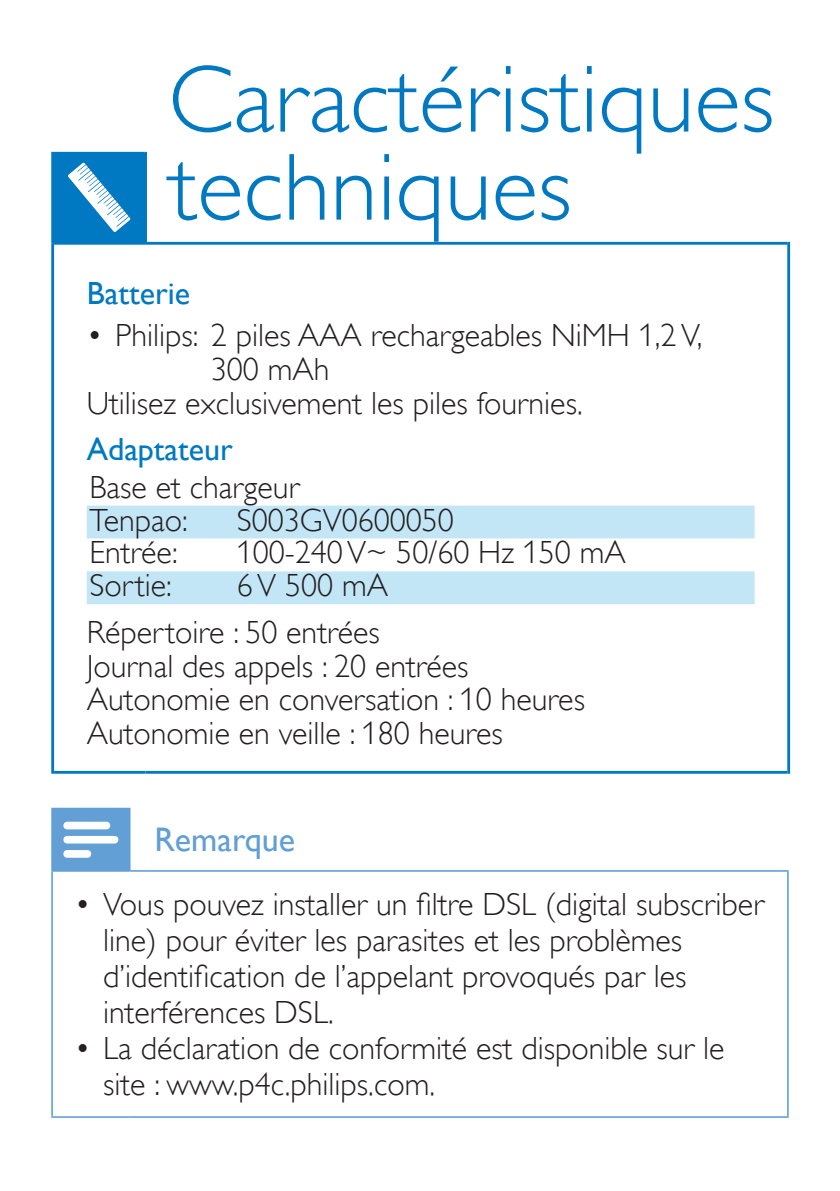
<style>
.page{position:relative;width:840px;height:1191px;background:#fff}
.page>*{position:absolute;margin:0;border:0;box-sizing:border-box;transform-origin:0 0}
.t1{font:96px/88px "Gill Sans Alt One WGL Light";color:#0079c2}
.t2{font:34px "Gill Sans Alt One WGL";color:#629fd5}
.t3{font:32px/36px "Gill Sans Alt One WGL Light";color:#231f20}
.t4{font:32px "Gill Sans Alt One WGL";color:#0079c2}
</style>
<div class="page">
<div style="left:53px;top:153px;width:92px;height:90px;background:#0079c2"></div>
<hr style="left:51px;top:243px;width:3px;height:530px;background:#0079c2">
<hr style="left:147px;top:242px;width:639px;height:3px;background:#0079c2">
<hr style="left:786px;top:242px;width:3px;height:531px;background:#0079c2">
<hr style="left:54px;top:771px;width:91px;height:2px;background:#0079c2">
<hr style="left:145px;top:771px;width:641px;height:2px;background:#0079c2">
<hr style="left:54px;top:152px;width:90px;height:3px;background:#0079c2">
<hr style="left:51px;top:152px;width:3px;height:91px;background:#0079c2">
<hr style="left:144px;top:152px;width:3px;height:93px;background:#0079c2">
<hr style="left:54px;top:242px;width:90px;height:3px;background:#0079c2">
<svg style="left:68px;top:162px;width:62px;height:70px"></svg>
<svg style="left:87px;top:505px;width:667px;height:99px;fill:#c3e6f6"></svg>
<div style="left:52px;top:808px;width:78px;height:63px;background:#629fd5"></div>
<hr style="left:51px;top:807px;width:79px;height:2px;background:#629fd5">
<hr style="left:51px;top:809px;width:2px;height:61px;background:#629fd5">
<hr style="left:51px;top:870px;width:79px;height:1px;background:#629fd5">
<hr style="left:51px;top:871px;width:2px;height:245px;background:#629fd5">
<hr style="left:130px;top:870px;width:658px;height:1px;background:#629fd5">
<hr style="left:786px;top:871px;width:2px;height:245px;background:#629fd5">
<hr style="left:51px;top:1116px;width:79px;height:1px;background:#629fd5">
<hr style="left:130px;top:1116px;width:658px;height:1px;background:#629fd5">
<svg style="left:63px;top:821px;width:47px;height:8px"></svg>
<svg style="left:63px;top:836px;width:55px;height:7px"></svg>
<svg style="left:63px;top:850px;width:28px;height:7px"></svg>
<h1 class="t1" style="left:168px;top:56px;width:607px">Caractéristiques techniques</h1>
<p class="t4" style="left:87px;top:271px;width:105px">Batterie</p>
<p class="t3" style="left:87px;top:318px;width:617px">• Philips: 2 piles AAA rechargeables NiMH 1,2 V,</p>
<p class="t3" style="left:211px;top:352px;width:120px">300 mAh</p>
<p class="t3" style="left:87px;top:386px;width:497px">Utilisez exclusivement les piles fournies.</p>
<p class="t4" style="left:87px;top:427px;width:147px">Adaptateur</p>
<p class="t3" style="left:89px;top:471px;width:211px;line-height:32.8px">Base et chargeur<br>Tenpao:</p>
<p class="t3" style="left:236px;top:502px;width:219px">S003GV0600050</p>
<p class="t3" style="left:89px;top:535px;width:90px">Entrée:</p>
<p class="t3" style="left:236px;top:535px;width:390px">100-240V~ 50/60 Hz 150 mA</p>
<p class="t3" style="left:90px;top:568px;width:84px">Sortie:</p>
<p class="t3" style="left:87px;top:563px;width:302px;line-height:46px;text-align:right">6V 500 mA<br>Répertoire : 50 entrées</p>
<p class="t3" style="left:87px;top:649px;width:499px;line-height:34px">Journal des appels : 20 entrées<br>Autonomie en conversation : 10 heures<br>Autonomie en veille : 180 heures</p>
<p class="t2" style="left:154px;top:816px;width:142px">Remarque</p>
<p class="t3" style="left:103px;top:886px;width:663px;text-indent:-28px">• Vous pouvez installer un filtre DSL (digital subscriber line) pour éviter les parasites et les problèmes d’identification de l’appelant provoqués par les interférences DSL.</p>
<p class="t3" style="left:103px;top:1030px;width:622px;text-indent:-28px">• La déclaration de conformité est disponible sur le site : www.p4c.philips.com.</p>
</div>
